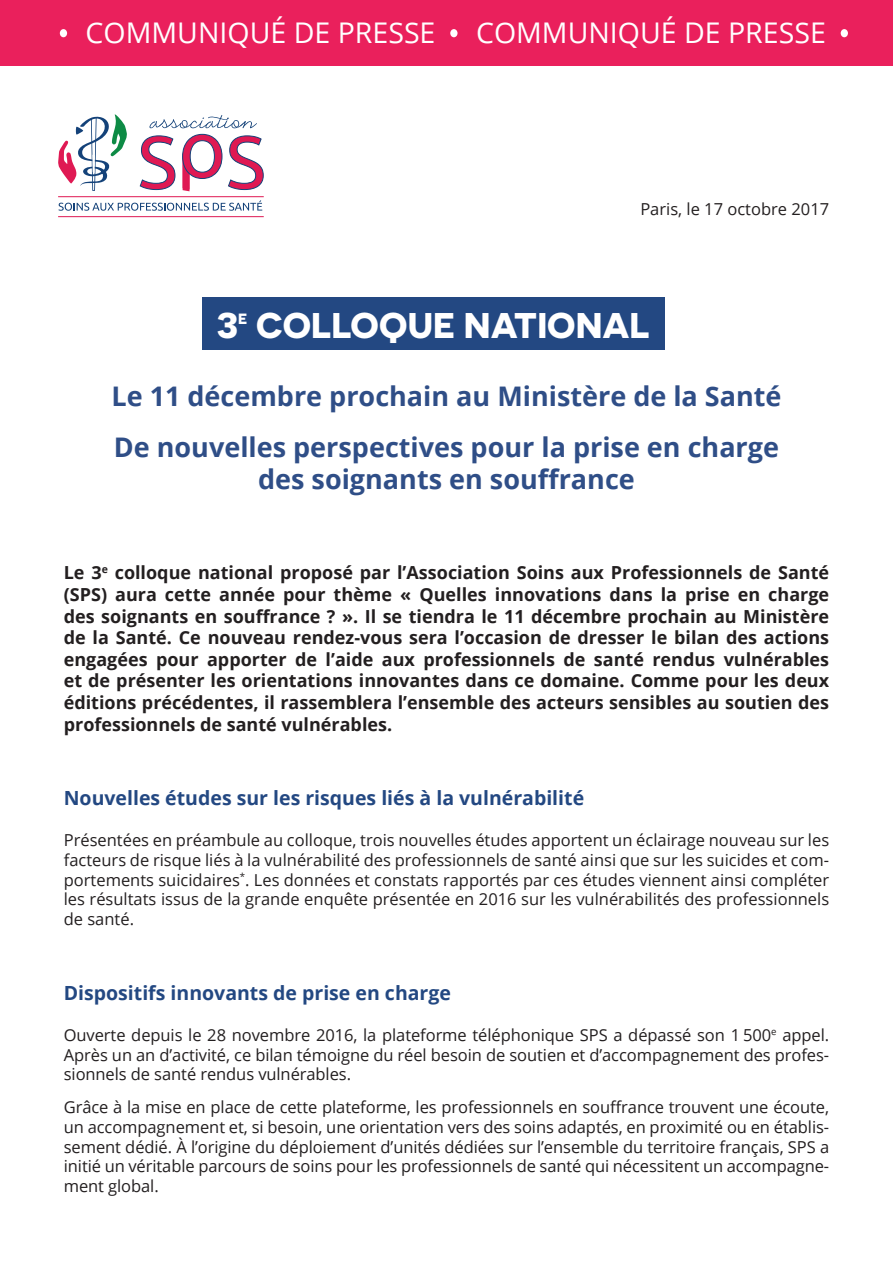
<style>
.page{position:relative;width:893px;height:1263px;background:#fff}
.page>*{position:absolute;margin:0;border:0;box-sizing:border-box;transform-origin:0 0}
.t1{font:700 35.7px "Novecentosanswide";color:#fff}
.t2{font:28.5px "Open Sans";color:#fff}
.t3{font:700 27px/50.2px "Open Sans";color:#2f4e87}
.t4{font:700 19.5px "Open Sans";color:#234882}
.t5{font:700 18px/21.6px "Open Sans";color:#231f20;text-align:justify}
.t6{font:16.5px/19.8px "Open Sans";letter-spacing:-.005em;color:#231f20;text-align:justify}
.t7{font:700 14.85px "Novecentosanswide";color:#fff}
</style>
<div class="page">
<div style="left:0;top:0;width:893px;height:66px;background:#ea205c"></div>
<div style="left:60px;top:29px;width:7px;height:8px;background:#fff;border-radius:50%"></div>
<div style="left:450px;top:29px;width:7px;height:8px;background:#fff;border-radius:50%"></div>
<div style="left:841px;top:29px;width:7px;height:8px;background:#fff;border-radius:50%"></div>
<svg style="left:58px;top:200px;width:204px;height:11px"></svg>
<hr style="left:58px;top:196px;width:206px;height:1px;background:#df1953">
<hr style="left:58px;top:216px;width:206px;height:1px;background:#df1953">
<svg style="left:139px;top:115px;width:125px;height:76px"></svg>
<svg style="left:58px;top:114px;width:69px;height:77px"></svg>
<div style="left:202px;top:298px;width:462px;height:52px;background:#234882"></div>
<h2 class="t2" style="left:86px;top:13px;width:351px">COMMUNIQUÉ DE PRESSE</h2>
<h2 class="t2" style="left:476px;top:13px;width:351px">COMMUNIQUÉ DE PRESSE</h2>
<p class="t6" style="left:640px;top:199px;width:190px">Paris, le 17 octobre 2017</p>
<h1 class="t1" style="left:216px;top:303px;width:23px">3</h1>
<p class="t7" style="left:238px;top:309px;width:11px">E</p>
<h1 class="t1" style="left:256px;top:303px;width:395px">COLLOQUE NATIONAL</h1>
<h3 class="t3" style="left:111px;top:371px;width:672px">Le 11 décembre prochain au Ministère de la Santé<br>De nouvelles perspectives pour la prise en charge</h3>
<h3 class="t3" style="left:258px;top:453px;width:378px">des soignants en souffrance</h3>
<p class="t5" style="left:64px;top:562px;width:767px">Le 3<sup>e</sup> colloque national proposé par l’Association Soins aux Professionnels de Santé (SPS) aura cette année pour thème « Quelles innovations dans la prise en charge des soignants en souffrance ? ». Il se tiendra le 11 décembre prochain au Ministère de la Santé. Ce nouveau rendez-vous sera l’occasion de dresser le bilan des actions engagées pour apporter de l’aide aux professionnels de santé rendus vulnérables et de présenter les orientations innovantes dans ce domaine. Comme pour les deux éditions précédentes, il rassemblera l’ensemble des acteurs sensibles au soutien des professionnels de santé vulnérables.</p>
<p class="t4" style="left:64px;top:784px;width:522px">Nouvelles études sur les risques liés à la vulnérabilité</p>
<p class="t6" style="left:64px;top:830px;width:767px">Présentées en préambule au colloque, trois nouvelles études apportent un éclairage nouveau sur les facteurs de risque liés à la vulnérabilité des professionnels de santé ainsi que sur les suicides et com&shy;portements suicidaires<sup>*</sup>. Les données et constats rapportés par ces études viennent ainsi compléter les résultats issus de la grande enquête présentée en 2016 sur les vulnérabilités des professionnels de santé.</p>
<p class="t4" style="left:64px;top:979px;width:389px">Dispositifs innovants de prise en charge</p>
<p class="t6" style="left:64px;top:1024px;width:767px">Ouverte depuis le 28 novembre 2016, la plateforme téléphonique SPS a dépassé son 1 500<sup>e</sup> appel.<br>Après un an d’activité, ce bilan témoigne du réel besoin de soutien et d’accompagnement des profes&shy;sionnels de santé rendus vulnérables.</p>
<p class="t6" style="left:64px;top:1096px;width:767px">Grâce à la mise en place de cette plateforme, les professionnels en souffrance trouvent une écoute, un accompagnement et, si besoin, une orientation vers des soins adaptés, en proximité ou en établis&shy;sement dédié. À l’origine du déploiement d’unités dédiées sur l’ensemble du territoire français, SPS a initié un véritable parcours de soins pour les professionnels de santé qui nécessitent un accompagne&shy;ment global.</p>
</div>
